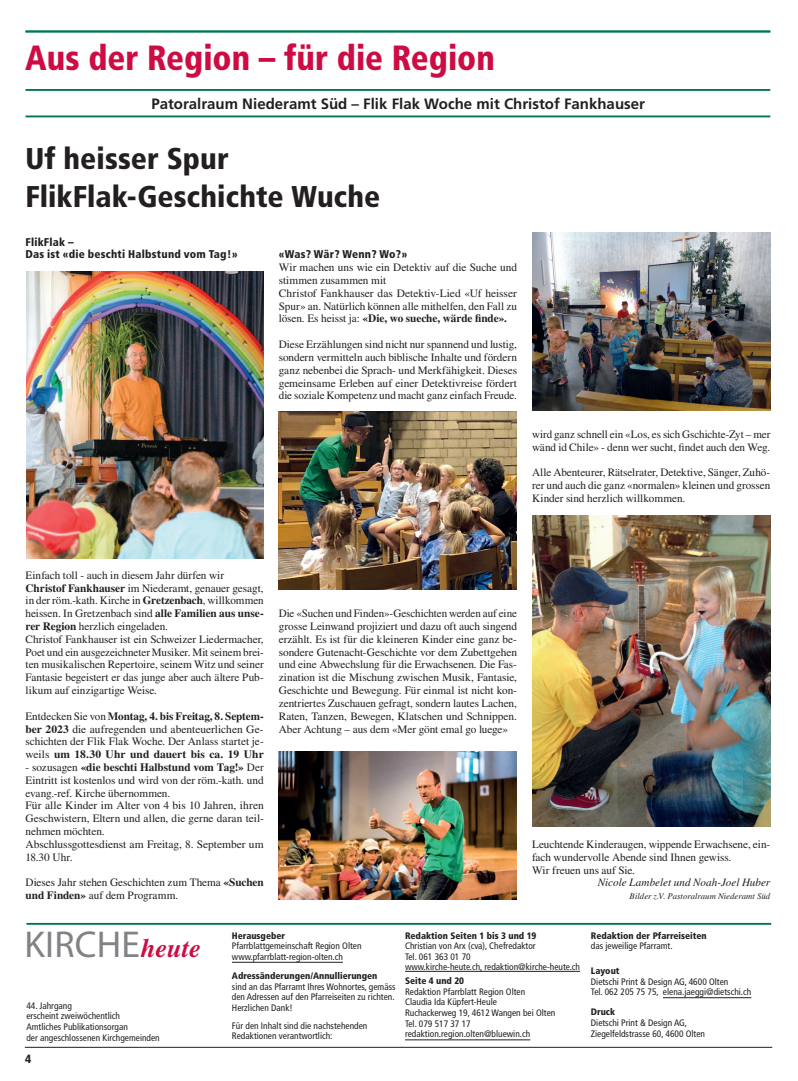
<style>
.page{position:relative;width:798px;height:1081px;background:#fff}
.page>*{position:absolute;margin:0;border:0;box-sizing:border-box;transform-origin:0 0}
.t1{font:37.5px "Myriad Pro";letter-spacing:.005em;color:#808285}
.t2{font:900 condensed 35px "Frutiger";color:#cd0c44;scale:.95 1}
.t3{font:900 condensed 30px/38.4px "Frutiger";letter-spacing:.005em;color:#231f20}
.t4{font:700 15px "Frutiger";color:#231f20}
.t5{font:900 condensed 11.88px "Frutiger LT Std";color:#231f20}
.t6{font:11.25px/12.8px "Times";letter-spacing:-.005em;color:#231f20}
.t7{font:900 condensed 11.25px/12.9px "Frutiger";letter-spacing:.02em;color:#231f20}
.t8{font:italic 11.25px "Times";letter-spacing:-.005em;color:#231f20}
.t9{font:condensed 9.38px/10.6px "Frutiger";color:#231f20}
.t10{font:900 condensed 9.38px "Frutiger";color:#231f20}
.t11{font:italic 8.75px "Times";letter-spacing:.005em;color:#231f20}
.s1{font-weight:700}
.s2{font-family:"Times";font-weight:700;font-style:italic;font-size:26.25px;color:#cd0c44}
</style>
<div class="page">
<hr style="left:25px;top:1047px;width:747px;height:1px;background:#231f20">
<hr style="left:26px;top:31px;width:744px;height:1px;background:#00794a">
<hr style="left:26px;top:89px;width:744px;height:2px;background:#00794a">
<hr style="left:26px;top:115px;width:744px;height:2px;background:#00794a">
<hr style="left:26px;top:923px;width:744px;height:2px;background:#00794a">
<hr style="left:232px;top:962px;width:111px;height:1px;background:#231f20">
<hr style="left:662px;top:997px;width:89px;height:1px;background:#231f20">
<hr style="left:405px;top:971px;width:175px;height:1px;background:#231f20">
<hr style="left:405px;top:1039px;width:125px;height:1px;background:#231f20">
<img style="left:26px;top:271px;width:238px;height:287px">
<img style="left:278px;top:412px;width:238px;height:178px">
<img style="left:532px;top:233px;width:238px;height:178px">
<img style="left:278px;top:751px;width:238px;height:148px">
<img style="left:532px;top:515px;width:238px;height:312px">
<h2 class="t2" style="left:25px;top:37px;width:495px">Aus der Region – für die Region</h2>
<h3 class="t4" style="left:151px;top:95px;width:495px">Patoralraum Niederamt Süd – Flik Flak Woche mit Christof Fankhauser</h3>
<h3 class="t3" style="left:26px;top:139px;width:356px">Uf heisser Spur<br>FlikFlak-Geschichte Wuche</h3>
<p class="t7" style="left:26px;top:235px;width:214px">FlikFlak –<br>Das ist «die beschti Halbstund vom Tag!»</p>
<p class="t7" style="left:279px;top:248px;width:130px">«Was? Wär? Wenn? Wo?»</p>
<p class="t6" style="left:279px;top:261px;width:240px">Wir machen uns wie ein Detektiv auf die Suche und stimmen zusammen mit<br>Christof Fankhauser das Detektiv-Lied «Uf heisser Spur» an. Natürlich können alle mithelfen, den Fall zu lösen. Es heisst ja: <span class="s1">«Die, wo sueche, wärde finde».</span></p>
<p class="t6" style="left:279px;top:338px;width:240px;text-align:justify">Diese Erzählungen sind nicht nur spannend und lustig, sondern vermitteln auch biblische Inhalte und fördern ganz nebenbei die Sprach- und Merkfähigkeit. Dieses gemeinsame Erleben auf einer Detektivreise fördert die soziale Kompetenz und macht ganz einfach Freude.</p>
<p class="t6" style="left:532px;top:427px;width:240px">wird ganz schnell ein «Los, es sich Gschichte-Zyt – mer wänd id Chile» - denn wer sucht, findet auch den Weg.</p>
<p class="t6" style="left:532px;top:466px;width:240px;text-align:justify">Alle Abenteurer, Rätselrater, Detektive, Sänger, Zuhö&shy;rer und auch die ganz «normalen» kleinen und grossen Kinder sind herzlich willkommen.</p>
<p class="t6" style="left:26px;top:568px;width:240px">Einfach toll - auch in diesem Jahr dürfen wir <span class="s1">Christof Fankhauser</span> im Niederamt, genauer gesagt, in der röm.-kath. Kirche in <span class="s1">Gretzenbach</span>, willkommen heissen. In Gretzenbach sind <span class="s1">alle Familien aus unse&shy;rer Region</span> herzlich eingeladen.<br>Christof Fankhauser ist ein Schweizer Liedermacher, Poet und ein ausgezeichneter Musiker. Mit seinem brei&shy;ten musikalischen Repertoire, seinem Witz und seiner Fantasie begeistert er das junge aber auch ältere Pub&shy;likum auf einzigartige Weise.</p>
<p class="t6" style="left:26px;top:709px;width:240px;text-align:justify">Entdecken Sie von <span class="s1">Montag, 4. bis Freitag, 8. Septem&shy;ber 2023</span> die aufregenden und abenteuerlichen Ge&shy;schichten der Flik Flak Woche. Der Anlass startet je&shy;weils <span class="s1">um 18.30 Uhr und dauert bis ca. 19 Uhr</span></p>
<p class="t6" style="left:26px;top:761px;width:240px">- sozusagen <span class="s1">«die beschti Halbstund vom Tag!»</span> Der Eintritt ist kostenlos und wird von der röm.-kath. und evang.-ref. Kirche übernommen.<br>Für alle Kinder im Alter von 4 bis 10 Jahren, ihren Geschwistern, Eltern und allen, die gerne daran teil&shy;nehmen möchten.<br>Abschlussgottesdienst am Freitag, 8. September um 18.30 Uhr.</p>
<p class="t6" style="left:26px;top:876px;width:240px">Dieses Jahr stehen Geschichten zum Thema <span class="s1">«Suchen und Finden»</span> auf dem Programm.</p>
<p class="t6" style="left:279px;top:607px;width:240px;text-align:justify">Die «Suchen und Finden»-Geschichten werden auf eine grosse Leinwand projiziert und dazu oft auch singend erzählt. Es ist für die kleineren Kinder eine ganz be&shy;sondere Gutenacht-Geschichte vor dem Zubettgehen und eine Abwechslung für die Erwachsenen. Die Fas&shy;zination ist die Mischung zwischen Musik, Fantasie, Geschichte und Bewegung. Für einmal ist nicht kon&shy;zentriertes Zuschauen gefragt, sondern lautes Lachen, Raten, Tanzen, Bewegen, Klatschen und Schnippen.<br>Aber Achtung – aus dem «Mer gönt emal go luege»</p>
<p class="t6" style="left:532px;top:837px;width:240px">Leuchtende Kinderaugen, wippende Erwachsene, ein&shy;fach wundervolle Abende sind Ihnen gewiss.<br>Wir freuen uns auf Sie.</p>
<p class="t8" style="left:597px;top:876px;width:174px">Nicole Lambelet und Noah-Joel Huber</p>
<p class="t11" style="left:629px;top:891px;width:142px">Bilder z.V. Pastoralraum Niederamt Süd</p>
<h1 class="t1" style="left:25px;top:921px;width:178px">KIRCHE <span class="s2">heute</span></h1>
<p class="t9" style="left:26px;top:1000px;width:135px">44. Jahrgang<br>erscheint zweiwöchentlich<br>Amtliches Publikationsorgan<br>der angeschlossenen Kirchgemeinden</p>
<p class="t5" style="left:25px;top:1052px;width:8px">4</p>
<p class="t10" style="left:232px;top:929px;width:55px">Herausgeber</p>
<p class="t9" style="left:232px;top:940px;width:131px">Pfarrblattgemeinschaft Region Olten www.pfarrblatt-region-olten.ch</p>
<p class="t10" style="left:232px;top:970px;width:147px">Adressänderungen/Annullierungen</p>
<p class="t9" style="left:232px;top:981px;width:165px;text-align:justify">sind an das Pfarramt Ihres Wohnortes, gemäss den Adressen auf den Pfarreiseiten zu richten.<br>Herzlichen Dank!</p>
<p class="t9" style="left:232px;top:1020px;width:137px">Für den Inhalt sind die nachstehenden<br>Redaktionen verantwortlich:</p>
<p class="t10" style="left:405px;top:929px;width:133px">Redaktion Seiten 1 bis 3 und 19</p>
<p class="t9" style="left:405px;top:940px;width:176px">Christian von Arx (cva), Chefredaktor<br>Tel. 061 363 01 70<br>www.kirche-heute.ch, redaktion@kirche-heute.ch</p>
<p class="t10" style="left:405px;top:975px;width:61px">Seite 4 und 20</p>
<p class="t9" style="left:405px;top:986px;width:152px">Redaktion Pfarrblatt Region Olten<br>Claudia Ida Küpfert-Heule<br>Ruchackerweg 19, 4612 Wangen bei Olten<br>Tel. 079 517 37 17 redaktion.region.olten@bluewin.ch</p>
<p class="t10" style="left:590px;top:929px;width:117px">Redaktion der Pfarreiseiten</p>
<p class="t9" style="left:590px;top:940px;width:83px">das jeweilige Pfarramt.</p>
<p class="t10" style="left:590px;top:965px;width:30px">Layout</p>
<p class="t9" style="left:590px;top:976px;width:162px">Dietschi Print &amp; Design AG, 4600 Olten<br>Tel. 062 205 75 75, elena.jaeggi@dietschi.ch</p>
<p class="t10" style="left:590px;top:1006px;width:26px">Druck</p>
<p class="t9" style="left:590px;top:1018px;width:116px">Dietschi Print &amp; Design AG,<br>Ziegelfeldstrasse 60, 4600 Olten</p>
</div>
